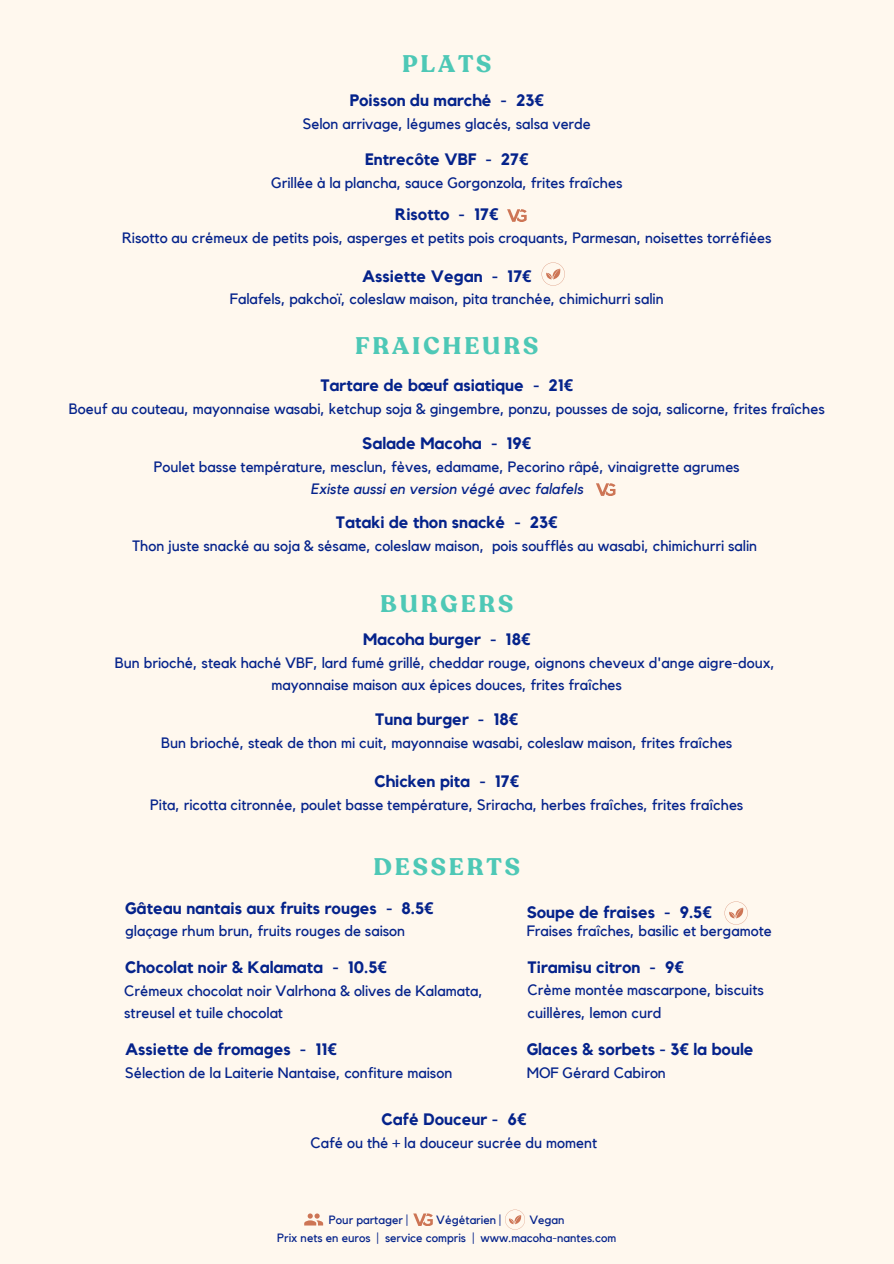
<style>
.page{position:relative;width:894px;height:1264px;background:#fff}
.page>*{position:absolute;margin:0;border:0;box-sizing:border-box;transform-origin:0 0}
.t1{font:700 24px "Recoleta Alt";letter-spacing:.12em;color:#4ec8b6}
.t2{font:700 16.5px "Kollektif";color:#05238b}
.t3{font:15px/22.5px "Kollektif";color:#05238b;text-align:center}
.t4{font:12px "Kollektif";color:#05238b}
.s1{font-family:"Noto Sans"}
.s2{font-style:italic}
</style>
<div class="page">
<div style="left:0;top:0;width:893px;height:1263px;background:#fff8ee"></div>
<svg style="left:507px;top:209px;width:19px;height:13px"></svg>
<svg style="left:541px;top:262px;width:23px;height:23px"></svg>
<svg style="left:595px;top:483px;width:20px;height:12px"></svg>
<svg style="left:413px;top:1213px;width:19px;height:12px"></svg>
<svg style="left:304px;top:1213px;width:19px;height:12px"></svg>
<svg style="left:505px;top:1209px;width:19px;height:20px"></svg>
<svg style="left:724px;top:901px;width:23px;height:23px"></svg>
<h2 class="t1" style="left:402px;top:48px;width:91px">PLATS</h2>
<p class="t2" style="left:349px;top:93px;width:196px">Poisson du marché - 23<span class="s1">€</span></p>
<h3 class="t3" style="left:302px;top:113px;width:289px">Selon arrivage, légumes glacés, salsa verde</h3>
<h3 class="t2" style="left:365px;top:152px;width:165px">Entrecôte VBF - 27<span class="s1">€</span></h3>
<h2 class="t3" style="left:271px;top:172px;width:353px">Grillée à la plancha, sauce Gorgonzola, frites fraîches</h2>
<h1 class="t2" style="left:395px;top:207px;width:105px">Risotto - 17<span class="s1">€</span></h1>
<h2 class="t3" style="left:122px;top:227px;width:650px">Risotto au crémeux de petits pois, asperges et petits pois croquants, Parmesan, noisettes torréfiées</h2>
<p class="t2" style="left:362px;top:268px;width:171px">Assiette Vegan - 17<span class="s1">€</span></p>
<h3 class="t3" style="left:230px;top:288px;width:435px">Falafels, pakchoï, coleslaw maison, pita tranchée, chimichurri salin</h3>
<h3 class="t1" style="left:355px;top:330px;width:185px">FRAICHEURS</h3>
<h3 class="t2" style="left:320px;top:378px;width:254px">Tartare de bœuf asiatique - 21<span class="s1">€</span></h3>
<h2 class="t3" style="left:69px;top:398px;width:757px">Boeuf au couteau, mayonnaise wasabi, ketchup soja &amp; gingembre, ponzu, pousses de soja, salicorne, frites fraîches</h2>
<h3 class="t2" style="left:362px;top:436px;width:170px">Salade Macoha - 19<span class="s1">€</span></h3>
<h2 class="t3" style="left:154px;top:456px;width:587px">Poulet basse température, mesclun, fèves, edamame, Pecorino râpé, vinaigrette agrumes<br><span class="s2">Existe aussi en version végé avec falafels</span></h2>
<h2 class="t2" style="left:336px;top:514px;width:223px">Tataki de thon snacké - 23<span class="s1">€</span></h2>
<h2 class="t3" style="left:132px;top:534px;width:626px">Thon juste snacké au soja &amp; sésame, coleslaw maison, pois soufflés au wasabi, chimichurri salin</h2>
<h3 class="t1" style="left:380px;top:588px;width:135px">BURGERS</h3>
<h2 class="t2" style="left:363px;top:631px;width:169px">Macoha burger - 18<span class="s1">€</span></h2>
<h1 class="t3" style="left:115px;top:651px;width:661px">Bun brioché, steak haché VBF, lard fumé grillé, cheddar rouge, oignons cheveux d'ange aigre-doux, mayonnaise maison aux épices douces, frites fraîches</h1>
<h3 class="t2" style="left:375px;top:712px;width:145px">Tuna burger - 18<span class="s1">€</span></h3>
<h2 class="t3" style="left:161px;top:732px;width:572px">Bun brioché, steak de thon mi cuit, mayonnaise wasabi, coleslaw maison, frites fraîches</h2>
<h2 class="t2" style="left:374px;top:773px;width:146px">Chicken pita - 17<span class="s1">€</span></h2>
<h3 class="t3" style="left:150px;top:794px;width:594px">Pita, ricotta citronnée, poulet basse température, Sriracha, herbes fraîches, frites fraîches</h3>
<h3 class="t1" style="left:373px;top:851px;width:148px">DESSERTS</h3>
<h1 class="t2" style="left:125px;top:900px;width:310px">Gâteau nantais aux fruits rouges - 8.5<span class="s1">€</span></h1>
<h3 class="t2" style="left:526px;top:904px;width:187px">Soupe de fraises - 9.5<span class="s1">€</span></h3>
<p class="t3" style="left:125px;top:920px;width:281px">glaçage rhum brun, fruits rouges de saison</p>
<h2 class="t3" style="left:526px;top:920px;width:246px">Fraises fraîches, basilic et bergamote</h2>
<h3 class="t2" style="left:125px;top:959px;width:263px">Chocolat noir &amp; Kalamata - 10.5<span class="s1">€</span></h3>
<h3 class="t2" style="left:527px;top:959px;width:158px">Tiramisu citron - 9<span class="s1">€</span></h3>
<h2 class="t3" style="left:124px;top:979px;width:360px;text-align:left">Crémeux chocolat noir Valrhona &amp; olives de Kalamata, streusel et tuile chocolat</h2>
<h2 class="t3" style="left:527px;top:979px;width:238px;text-align:left">Crème montée mascarpone, biscuits cuillères, lemon curd</h2>
<h3 class="t2" style="left:125px;top:1041px;width:213px">Assiette de fromages - 11<span class="s1">€</span></h3>
<h1 class="t2" style="left:526px;top:1041px;width:228px">Glaces &amp; sorbets - 3<span class="s1">€</span> la boule</h1>
<h2 class="t3" style="left:526px;top:1061px;width:141px">MOF Gérard Cabiron</h2>
<h2 class="t3" style="left:125px;top:1061px;width:329px">Sélection de la Laiterie Nantaise, confiture maison</h2>
<h2 class="t2" style="left:381px;top:1111px;width:146px">Café Douceur - 6<span class="s1">€</span></h2>
<p class="t3" style="left:310px;top:1131px;width:288px">Café ou thé + la douceur sucrée du moment</p>
<h3 class="t4" style="left:329px;top:1213px;width:81px">Pour partager |</h3>
<h3 class="t4" style="left:436px;top:1213px;width:66px">Végétarien |</h3>
<h3 class="t4" style="left:529px;top:1213px;width:37px">Vegan</h3>
<h3 class="t4" style="left:277px;top:1231px;width:340px">Prix nets en euros | service compris | www.macoha-nantes.com</h3>
</div>
